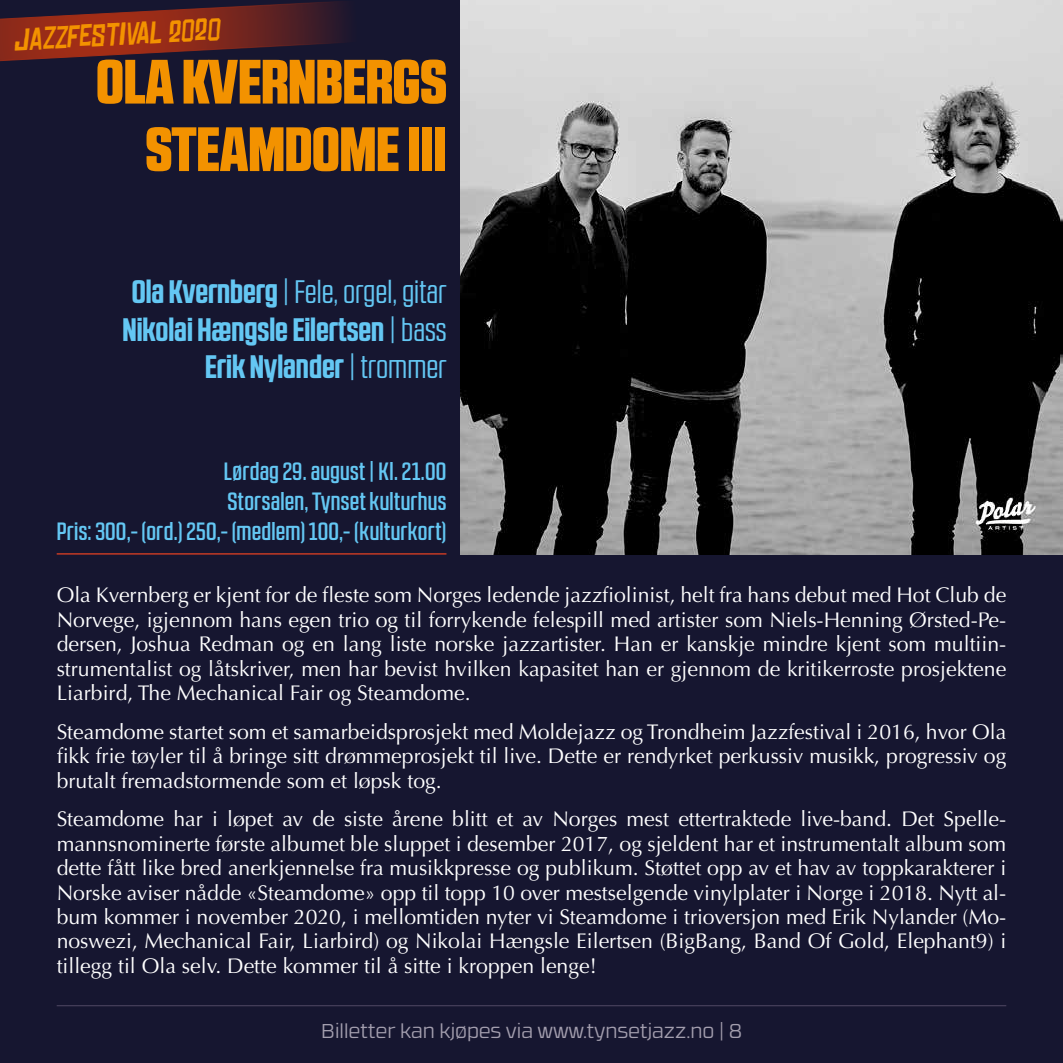
<style>
.page{position:relative;width:1063px;height:1063px;background:#161630}
.page>*{position:absolute;margin:0;border:0;box-sizing:border-box;transform-origin:0 0}
.t1{font:900 62.5px/67.5px "RB No 2.1 a";color:#f39200;text-align:right}
.t2{font:700 32.5px/37.5px "RB No 2.1 a";color:#64c7f3;text-align:right}
.t3{font:italic 30px "Chinese Rocks Rg";color:#f39200}
.t4{font:500 25px/30px "RB No 2.1 a";letter-spacing:.015em;color:#64c7f3;text-align:right}
.t5{font:21.25px/24.5px "Optima";color:#fff;text-align:justify}
.t6{font:300 20px "RB No 3.1";color:#a39eae}
.s1{font-weight:400}
</style>
<div class="page">
<img style="left:461px;top:0;width:602px;height:555px">
<hr style="left:57px;top:553px;width:389px;height:2px;background:#e74121">
<hr style="left:57px;top:1005px;width:949px;height:1px;background:#453f5a">
<svg style="left:0;top:1px;width:346px;height:61px"></svg>
<h3 class="t3" style="left:12px;top:24px;width:208px;rotate:-3deg">Jazzfest ival 2020</h3>
<h1 class="t1" style="left:96px;top:48px;width:352px">OLA KVERNBERGS<br>STEAMDOME III</h1>
<h2 class="t2" style="left:122px;top:273px;width:325px">Ola Kvernberg <span class="s1">| Fele, orgel, gitar<br></span>Nikolai Hængsle Eilertsen <span class="s1">| bass<br></span>Erik Nylander <span class="s1">| trommer</span></h2>
<p class="t4" style="left:57px;top:457px;width:391px">Lørdag 29. august | Kl. 21.00<br>Storsalen, Tynset kulturhus<br>Pris: 300,- (ord.) 250,- (medlem) 100,- (kulturkort)</p>
<p class="t5" style="left:57px;top:583px;width:951px">Ola Kvernberg er kjent for de fleste som Norges ledende jazzfiolinist, helt fra hans debut med Hot Club de Norvege, igjennom hans egen trio og til forrykende felespill med artister som Niels-Henning Ørsted-Pe&shy;dersen, Joshua Redman og en lang liste norske jazzartister. Han er kanskje mindre kjent som multiin&shy;strumentalist og låtskriver, men har bevist hvilken kapasitet han er gjennom de kritikerroste prosjektene Liarbird, The Mechanical Fair og Steamdome.</p>
<p class="t5" style="left:57px;top:720px;width:951px">Steamdome startet som et samarbeidsprosjekt med Moldejazz og Trondheim Jazzfestival i 2016, hvor Ola fikk frie tøyler til å bringe sitt drømmeprosjekt til live. Dette er rendyrket perkussiv musikk, progressiv og brutalt fremadstormende som et løpsk tog.</p>
<p class="t5" style="left:57px;top:807px;width:951px">Steamdome har i løpet av de siste årene blitt et av Norges mest ettertraktede live-band. Det Spelle&shy;mannsnominerte første albumet ble sluppet i desember 2017, og sjeldent har et instrumentalt album som dette fått like bred anerkjennelse fra musikkpresse og publikum. Støttet opp av et hav av toppkarakterer i Norske aviser nådde «Steamdome» opp til topp 10 over mestselgende vinylplater i Norge i 2018. Nytt al&shy;bum kommer i november 2020, i mellomtiden nyter vi Steamdome i trioversjon med Erik Nylander (Mo&shy;noswezi, Mechanical Fair, Liarbird) og Nikolai Hængsle Eilertsen (BigBang, Band Of Gold, Elephant9) i tillegg til Ola selv. Dette kommer til å sitte i kroppen lenge!</p>
<p class="t6" style="left:321px;top:1016px;width:422px">Billetter kan kjøpes via www.tynsetjazz.no | 8</p>
</div>
